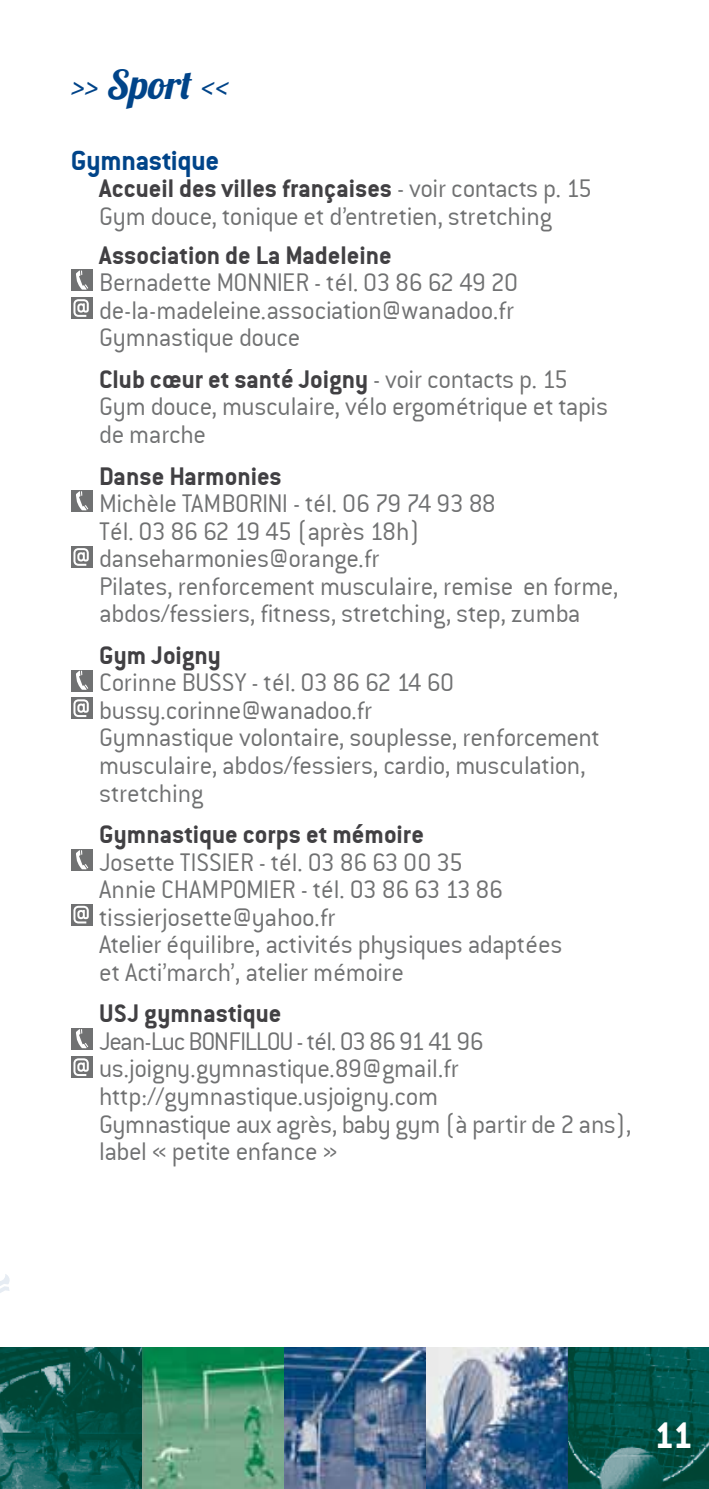
<style>
.page{position:relative;width:709px;height:1489px;background:#fff}
.page>*{position:absolute;margin:0;border:0;box-sizing:border-box;transform-origin:0 0}
.t1{font:40px "Lobster 1.4";color:#004489}
.t2{font:40px "Conduit ITCTT Bold";color:#fff}
.t3{font:30px "Conduit ITCTT Bold";letter-spacing:-.01em;color:#004489}
.t4{font:27.5px/27.5px "Conduit ITCTT Light";letter-spacing:-.015em;color:#707172}
.t5{font:27.5px "Conduit ITCTT Bold";color:#414043}
.s1{font-family:"Conduit ITCTT Light";color:#707172}
</style>
<div class="page">
<svg style="left:0;top:1274px;width:10px;height:19px"></svg>
<img style="left:0;top:1347px;width:709px;height:141px">
<div style="left:71px;top:697px;width:21px;height:21px;background:#707172"></div>
<svg style="left:73px;top:699px;width:16px;height:18px"></svg>
<div style="left:71px;top:297px;width:21px;height:22px;background:#707172"></div>
<svg style="left:73px;top:299px;width:16px;height:18px"></svg>
<div style="left:71px;top:670px;width:21px;height:21px;background:#707172"></div>
<svg style="left:76px;top:670px;width:12px;height:19px"></svg>
<div style="left:71px;top:270px;width:21px;height:21px;background:#707172"></div>
<svg style="left:76px;top:270px;width:12px;height:20px"></svg>
<div style="left:71px;top:904px;width:21px;height:21px;background:#707172"></div>
<svg style="left:73px;top:905px;width:16px;height:18px"></svg>
<div style="left:71px;top:849px;width:21px;height:21px;background:#707172"></div>
<svg style="left:76px;top:850px;width:12px;height:19px"></svg>
<div style="left:71px;top:1056px;width:21px;height:21px;background:#707172"></div>
<svg style="left:73px;top:1058px;width:16px;height:17px"></svg>
<div style="left:71px;top:1028px;width:21px;height:21px;background:#707172"></div>
<svg style="left:76px;top:1029px;width:12px;height:19px"></svg>
<div style="left:71px;top:546px;width:21px;height:21px;background:#707172"></div>
<svg style="left:73px;top:548px;width:16px;height:18px"></svg>
<div style="left:71px;top:490px;width:21px;height:21px;background:#707172"></div>
<svg style="left:76px;top:491px;width:12px;height:19px"></svg>
<h1 class="t1" style="left:71px;top:59px;width:160px">&gt;&gt; Sport &lt;&lt;</h1>
<p class="t3" style="left:71px;top:142px;width:150px">Gymnastique</p>
<p class="t5" style="left:99px;top:172px;width:494px">Accueil des villes françaises <span class="s1">- voir contacts p. 15</span></p>
<p class="t4" style="left:99px;top:202px;width:454px">Gym douce, tonique et d’entretien, stretching</p>
<p class="t5" style="left:99px;top:238px;width:294px">Association de La Madeleine</p>
<p class="t4" style="left:99px;top:268px;width:420px">Bernadette MONNIER - tél. 03 86 62 49 20 de-la-madeleine.association@wanadoo.fr<br>Gymnastique douce</p>
<p class="t5" style="left:99px;top:363px;width:470px">Club cœur et santé Joigny <span class="s1">- voir contacts p. 15</span></p>
<p class="t4" style="left:99px;top:392px;width:510px">Gym douce, musculaire, vélo ergométrique et tapis de marche</p>
<p class="t5" style="left:99px;top:459px;width:184px">Danse Harmonies</p>
<p class="t4" style="left:99px;top:489px;width:521px">Michèle TAMBORINI - tél. 06 79 74 93 88<br>Tél. 03 86 62 19 45 (après 18h) danseharmonies@orange.fr<br>Pilates, renforcement musculaire, remise en forme, abdos/fessiers, fitness, stretching, step, zumba</p>
<p class="t5" style="left:99px;top:638px;width:123px">Gym Joigny</p>
<p class="t4" style="left:99px;top:668px;width:502px">Corinne BUSSY - tél. 03 86 62 14 60 bussy.corinne@wanadoo.fr<br>Gymnastique volontaire, souplesse, renforcement musculaire, abdos/fessiers, cardio, musculation, stretching</p>
<p class="t5" style="left:99px;top:818px;width:326px">Gymnastique corps et mémoire</p>
<p class="t4" style="left:99px;top:847px;width:464px">Josette TISSIER - tél. 03 86 63 00 35<br>Annie CHAMPOMIER - tél. 03 86 63 13 86 tissierjosette@yahoo.fr<br>Atelier équilibre, activités physiques adaptées et Acti’march’, atelier mémoire</p>
<p class="t5" style="left:99px;top:997px;width:184px">USJ gymnastique</p>
<p class="t4" style="left:99px;top:1026px;width:534px">Jean-Luc BONFILLOU - tél. 03 86 91 41 96 us.joigny.gymnastique.89@gmail.fr http://gymnastique.usjoigny.com<br>Gymnastique aux agrès, baby gym (à partir de 2 ans), label « petite enfance »</p>
<h1 class="t2" style="left:654px;top:1411px;width:40px">11</h1>
</div>
